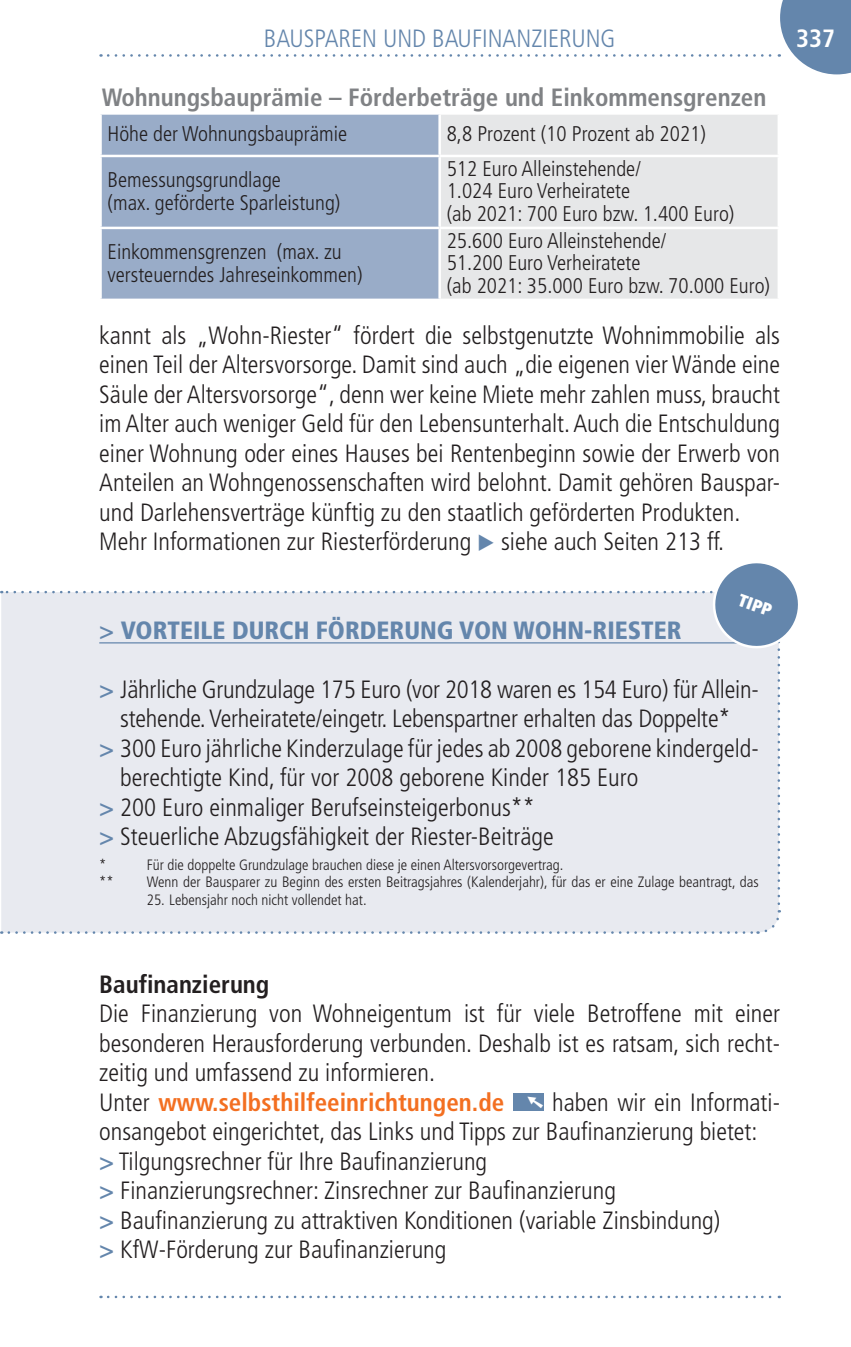
<style>
.page{position:relative;width:851px;height:1347px;background:#fff}
.page>*{position:absolute;margin:0;border:0;box-sizing:border-box;transform-origin:0 0}
.t1{font:300 condensed 25px/29.5px "Frutiger";color:#231f20}
.t2{font:700 condensed 25px "Frutiger";color:#808285}
.t3{font:900 condensed 25px "Frutiger";color:#6486ac}
.t4{font:300 condensed 25px "Frutiger";color:#6486ac}
.t5{font:700 condensed 25px "Frutiger";color:#fff}
.t6{font:300 condensed 21.25px/22.5px "Frutiger";color:#231f20}
.t7{font:900 condensed 17.5px "Frutiger";color:#fff}
.t8{font:300 condensed 15px "Frutiger";color:#231f20}
.s1{font-family:"European Pi Three";font-weight:400;font-stretch:normal;font-size:21.25px;color:#6486ac}
.s2{font-weight:700}
.s3{font-weight:700;color:#6486ac}
.s4{font-weight:700;color:#f36f21}
</style>
<div class="page">
<svg style="left:108px;top:1295px;width:671px;height:3px"></svg>
<svg style="left:108px;top:0;width:742px;height:74px"></svg>
<div style="left:513px;top:1093px;width:30px;height:17px;background:#6486ac"></div>
<div style="left:1px;top:903px;width:777px;height:29px;background:#e8eaf0"></div>
<svg style="left:9px;top:910px;width:772px;height:24px;background:#e5e8ee"></svg>
<svg style="left:1px;top:563px;width:797px;height:340px;background:#e6e9ef"></svg>
<div style="left:102px;top:115px;width:336px;height:184px;background:#99acc8"></div>
<div style="left:441px;top:115px;width:336px;height:184px;background:#e6e7e8"></div>
<hr style="left:99px;top:155px;width:340px;height:2px;background:#fff">
<hr style="left:439px;top:155px;width:341px;height:2px;background:#fff">
<hr style="left:99px;top:227px;width:340px;height:2px;background:#fff">
<hr style="left:439px;top:227px;width:341px;height:2px;background:#fff">
<p class="t4" style="left:264px;top:28px;width:353px">BAUSPAREN UND BAUFINANZIERUNG</p>
<p class="t5" style="left:795px;top:28px;width:41px">337</p>
<p class="t2" style="left:102px;top:88px;width:666px">Wohnungsbauprämie – Förderbeträge und Einkommensgrenzen</p>
<p class="t6" style="left:108px;top:124px;width:241px">Höhe der Wohnungsbauprämie</p>
<p class="t6" style="left:446px;top:124px;width:261px">8,8 Prozent (10 Prozent ab 2021)</p>
<p class="t6" style="left:108px;top:170px;width:234px">Bemessungsgrundlage<br>(max. geförderte Sparleistung)</p>
<p class="t6" style="left:446px;top:159px;width:289px">512 Euro Alleinstehende/<br>1.024 Euro Verheiratete<br>(ab 2021: 700 Euro bzw. 1.400 Euro)</p>
<p class="t6" style="left:108px;top:242px;width:256px">Einkommensgrenzen (max. zu versteuerndes Jahreseinkommen)</p>
<p class="t6" style="left:446px;top:231px;width:325px">25.600 Euro Alleinstehende/<br>51.200 Euro Verheiratete<br>(ab 2021: 35.000 Euro bzw. 70.000 Euro)</p>
<p class="t1" style="left:99px;top:322px;width:682px">kannt als „Wohn-Riester“ fördert die selbstgenutzte Wohnimmobilie als einen Teil der Altersvorsorge. Damit sind auch „die eigenen vier Wände eine Säule der Altersvorsorge“, denn wer keine Miete mehr zahlen muss, braucht im Alter auch weniger Geld für den Lebensunterhalt. Auch die Entschuldung einer Wohnung oder eines Hauses bei Rentenbeginn sowie der Erwerb von Anteilen an Wohngenossenschaften wird belohnt. Damit gehören Bauspar&shy;und Darlehensverträge künftig zu den staatlich geförderten Produkten.<br>Mehr Informationen zur Riesterförderung <span class="s1">-</span> siehe auch Seiten 213 ff.</p>
<p class="t7" style="left:741px;top:592px;width:36px;rotate:20deg">TIPP</p>
<p class="t3" style="left:99px;top:620px;width:583px"><span class="s2">&gt;</span> VORTEILE DURCH FÖRDERUNG VON WOHN-RIESTER</p>
<p class="t1" style="left:99px;top:676px;width:661px"><span class="s3">&gt;</span> Jährliche Grundzulage 175 Euro (vor 2018 waren es 154 Euro) für Allein-</p>
<p class="t1" style="left:120px;top:706px;width:611px">stehende. Verheiratete/eingetr. Lebenspartner erhalten das Doppelte*</p>
<p class="t1" style="left:99px;top:735px;width:661px"><span class="s3">&gt;</span> 300 Euro jährliche Kinderzulage für jedes ab 2008 geborene kindergeld-</p>
<p class="t1" style="left:120px;top:765px;width:519px">be rech tigte Kind, für vor 2008 geborene Kinder 185 Euro</p>
<p class="t1" style="left:99px;top:794px;width:437px"><span class="s3">&gt;</span> 200 Euro einmaliger Berufseinsteigerbonus**</p>
<p class="t1" style="left:99px;top:824px;width:456px"><span class="s3">&gt;</span> Steuerliche Abzugsfähigkeit der Riester-Beiträge</p>
<p class="t8" style="left:99px;top:858px;width:9px">*</p>
<p class="t8" style="left:147px;top:858px;width:418px">Für die doppelte Grundzulage brauchen diese je einen Altersvorsorgevertrag.</p>
<p class="t8" style="left:99px;top:876px;width:16px">**</p>
<p class="t8" style="left:147px;top:876px;width:613px">Wenn der Bausparer zu Beginn des ersten Beitragsjahres (Kalenderjahr), für das er eine Zulage beantragt, das</p>
<p class="t8" style="left:147px;top:893px;width:221px">25. Lebensjahr noch nicht vollendet hat.</p>
<p class="t1" style="left:99px;top:971px;width:682px"><span class="s2">Baufinanzierung<br></span>Die Finanzierung von Wohneigentum ist für viele Betroffene mit einer besonderen Herausforderung verbunden. Deshalb ist es ratsam, sich recht&shy;zeitig und umfassend zu informieren.<br>Unter <span class="s4">www.selbsthilfeeinrichtungen.de</span></p>
<p class="t1" style="left:99px;top:1089px;width:682px;text-indent:453px">haben wir ein Informati&shy;onsangebot eingerichtet, das Links und Tipps zur Baufinanzierung bietet:<br><span class="s3">&gt;</span> Tilgungsrechner für Ihre Baufinanzierung<br><span class="s3">&gt;</span> Finanzierungsrechner: Zinsrechner zur Baufinanzierung<br><span class="s3">&gt;</span> Baufinanzierung zu attraktiven Konditionen (variable Zinsbindung)<br><span class="s3">&gt;</span> KfW-Förderung zur Baufinanzierung</p>
</div>
